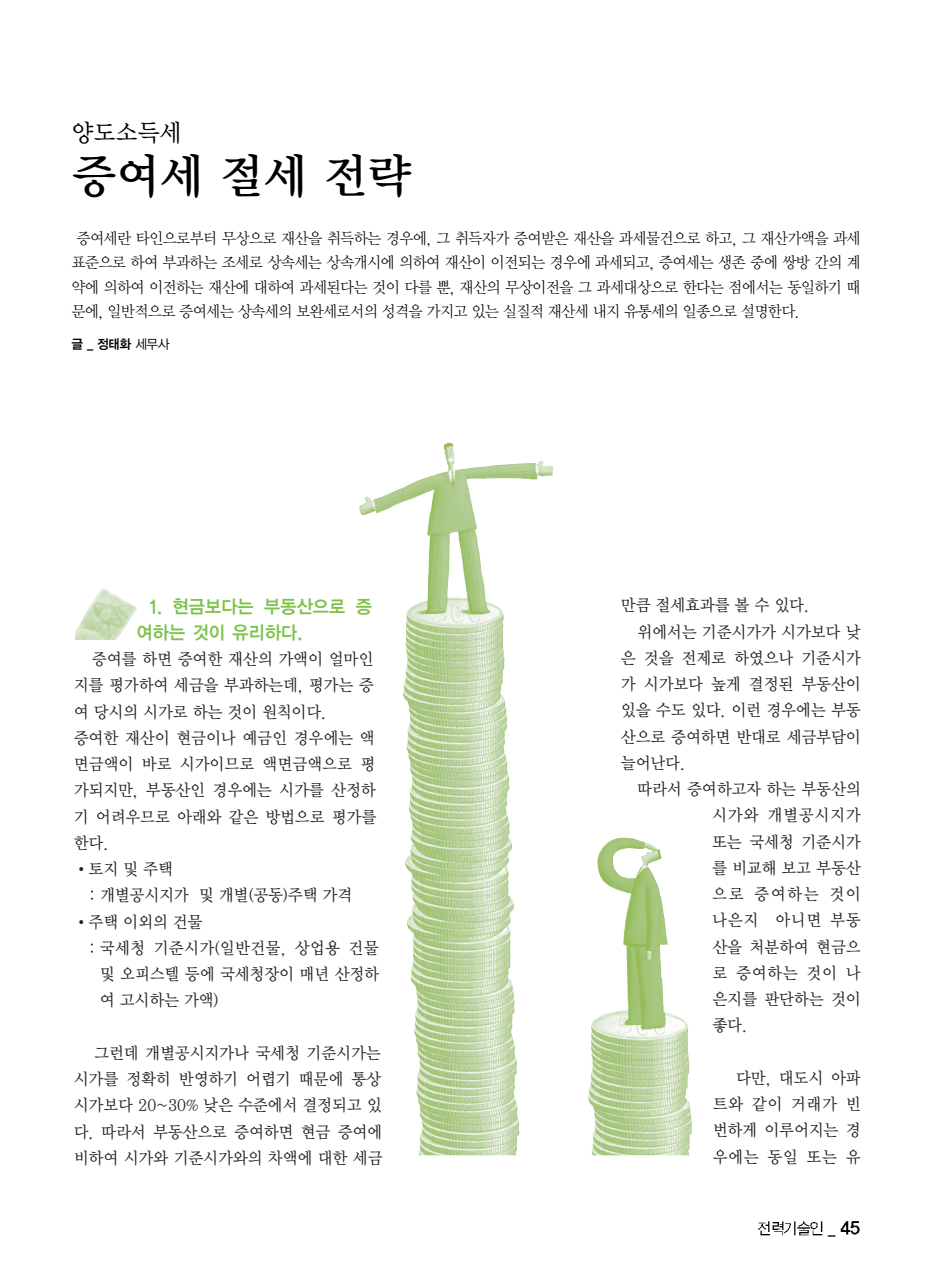
<style>
.page{position:relative;width:931px;height:1274px;background:#fff}
.page>*{position:absolute;margin:0;border:0;box-sizing:border-box;transform-origin:0 0}
.t1{font:47.25px "Y Mj O14";letter-spacing:-.05em;color:#000}
.t2{font:24.5px "Y Mj O13";letter-spacing:-.05em;color:#000;scale:.95 1}
.t3{font:18.38px/26.2px "YGO14";letter-spacing:-.07em;color:#7dc34a;scale:.95 1}
.t4{font:16.62px/26.2px "Y Mj O13";letter-spacing:-.065em;color:#231f20;text-align:justify;scale:.95 1}
.t5{font:16.62px "Y Mj O13";letter-spacing:-.035em;color:#231f20;scale:.95 1}
.t6{font:16.62px "Y Mj O13";letter-spacing:-.005em;color:#231f20;scale:.95 1}
.t7{font:15.75px/24.5px "Y Mj O12";letter-spacing:-.095em;color:#000;text-align:justify;scale:.95 1}
.t8{font:13.12px "YGO14";color:#000;scale:.95 1}
.s1{font-family:"YGO12"}
</style>
<div class="page">
<img style="left:758px;top:1221px;width:12px;height:15px">
<img style="left:770px;top:1222px;width:12px;height:13px">
<img style="left:782px;top:1221px;width:14px;height:15px">
<img style="left:797px;top:1221px;width:11px;height:15px">
<img style="left:808px;top:1221px;width:15px;height:15px">
<img style="left:828px;top:1235px;width:8px;height:2px">
<img style="left:840px;top:1221px;width:9px;height:14px">
<img style="left:849px;top:1221px;width:11px;height:14px">
<svg style="left:75px;top:639px;width:42px;height:1px"></svg>
<img style="left:75px;top:588px;width:62px;height:51px">
<svg style="left:359px;top:442px;width:309px;height:713px"></svg>
<img style="left:591px;top:950px;width:101px;height:205px">
<h2 class="t2" style="left:71px;top:122px;width:119px">양도소득세</h2>
<h1 class="t1" style="left:71px;top:154px;width:343px">증여세 절세 전략</h1>
<p class="t7" style="left:71px;top:226px;width:833px;text-indent:5px">증여세란 타인으로부터 무상으로 재산을 취득하는 경우에, 그 취득자가 증여받은 재산을 과세물건으로 하고, 그 재산가액을 과세 표준으로 하여 부과하는 조세로 상속세는 상속개시에 의하여 재산이 이전되는 경우에 과세되고, 증여세는 생존 중에 쌍방 간의 계 약에 의하여 이전하는 재산에 대하여 과세된다는 것이 다를 뿐, 재산의 무상이전을 그 과세대상으로 한다는 점에서는 동일하기 때 문에, 일반적으로 증여세는 상속세의 보완세로서의 성격을 가지고 있는 실질적 재산세 내지 유통세의 일종으로 설명한다.</p>
<p class="t8" style="left:71px;top:338px;width:106px">글 _ 정태화 <span class="s1">세무사</span></p>
<p class="t3" style="left:136px;top:594px;width:251px;text-indent:13px">1. 현금보다는 부동산으로 증 여하는 것이 유리하다.</p>
<p class="t4" style="left:92px;top:647px;width:299px">증여를 하면 증여한 재산의 가액이 얼마인</p>
<p class="t4" style="left:74px;top:673px;width:318px">지를 평가하여 세금을 부과하는데, 평가는 증</p>
<p class="t4" style="left:74px;top:700px;width:268px">여 당시의 시가로 하는 것이 원칙이다.</p>
<p class="t4" style="left:74px;top:726px;width:319px">증여한 재산이 현금이나 예금인 경우에는 액</p>
<p class="t4" style="left:74px;top:752px;width:320px">면금액이 바로 시가이므로 액면금액으로 평</p>
<p class="t4" style="left:74px;top:778px;width:320px">가되지만, 부동산인 경우에는 시가를 산정하</p>
<p class="t4" style="left:74px;top:805px;width:321px">기 어려우므로 아래와 같은 방법으로 평가를</p>
<p class="t4" style="left:74px;top:831px;width:39px">한다.</p>
<p class="t4" style="left:88px;top:857px;width:91px">토지 및 주택</p>
<p class="t4" style="left:89px;top:883px;width:279px">: 개별공시지가 및 개별(공동)주택 가격</p>
<p class="t4" style="left:88px;top:910px;width:122px">주택 이외의 건물</p>
<p class="t5" style="left:89px;top:940px;width:307px">: 국세청 기준시가(일반건물, 상업용 건물</p>
<p class="t4" style="left:100px;top:962px;width:296px">및 오피스텔 등에 국세청장이 매년 산정하</p>
<p class="t4" style="left:100px;top:988px;width:128px">여 고시하는 가액)</p>
<p class="t4" style="left:74px;top:1041px;width:327px;text-indent:20px">그런데 개별공시지가나 국세청 기준시가는 시가를 정확히 반영하기 어렵기 때문에 통상 시가보다 20~30% 낮은 수준에서 결정되고 있 다. 따라서 부동산으로 증여하면 현금 증여에 비하여 시가와 기준시가와의 차액에 대한 세금</p>
<p class="t4" style="left:621px;top:593px;width:201px">만큼 절세효과를 볼 수 있다.</p>
<p class="t4" style="left:637px;top:619px;width:238px">위에서는 기준시가가 시가보다 낮</p>
<p class="t4" style="left:621px;top:646px;width:255px">은 것을 전제로 하였으나 기준시가</p>
<p class="t4" style="left:621px;top:672px;width:255px">가 시가보다 높게 결정된 부동산이</p>
<p class="t4" style="left:621px;top:698px;width:255px">있을 수도 있다. 이런 경우에는 부동</p>
<p class="t4" style="left:621px;top:724px;width:255px">산으로 증여하면 반대로 세금부담이</p>
<p class="t4" style="left:621px;top:751px;width:70px">늘어난다.</p>
<p class="t4" style="left:637px;top:777px;width:238px">따라서 증여하고자 하는 부동산의</p>
<p class="t6" style="left:712px;top:808px;width:159px">시가와 개별공시지가</p>
<p class="t4" style="left:712px;top:829px;width:159px">또는 국세청 기준시가</p>
<p class="t4" style="left:712px;top:856px;width:159px">를 비교해 보고 부동산</p>
<p class="t4" style="left:712px;top:882px;width:159px">으로 증여하는 것이</p>
<p class="t4" style="left:712px;top:908px;width:159px">나은지 아니면 부동</p>
<p class="t4" style="left:712px;top:934px;width:159px">산을 처분하여 현금으</p>
<p class="t4" style="left:712px;top:961px;width:159px">로 증여하는 것이 나</p>
<p class="t4" style="left:712px;top:987px;width:158px">은지를 판단하는 것이</p>
<p class="t4" style="left:712px;top:1013px;width:39px">좋다.</p>
<p class="t4" style="left:712px;top:1066px;width:158px;text-indent:23px">다만, 대도시 아파 트와 같이 거래가 빈 번하게 이루어지는 경 우에는 동일 또는 유</p>
</div>
